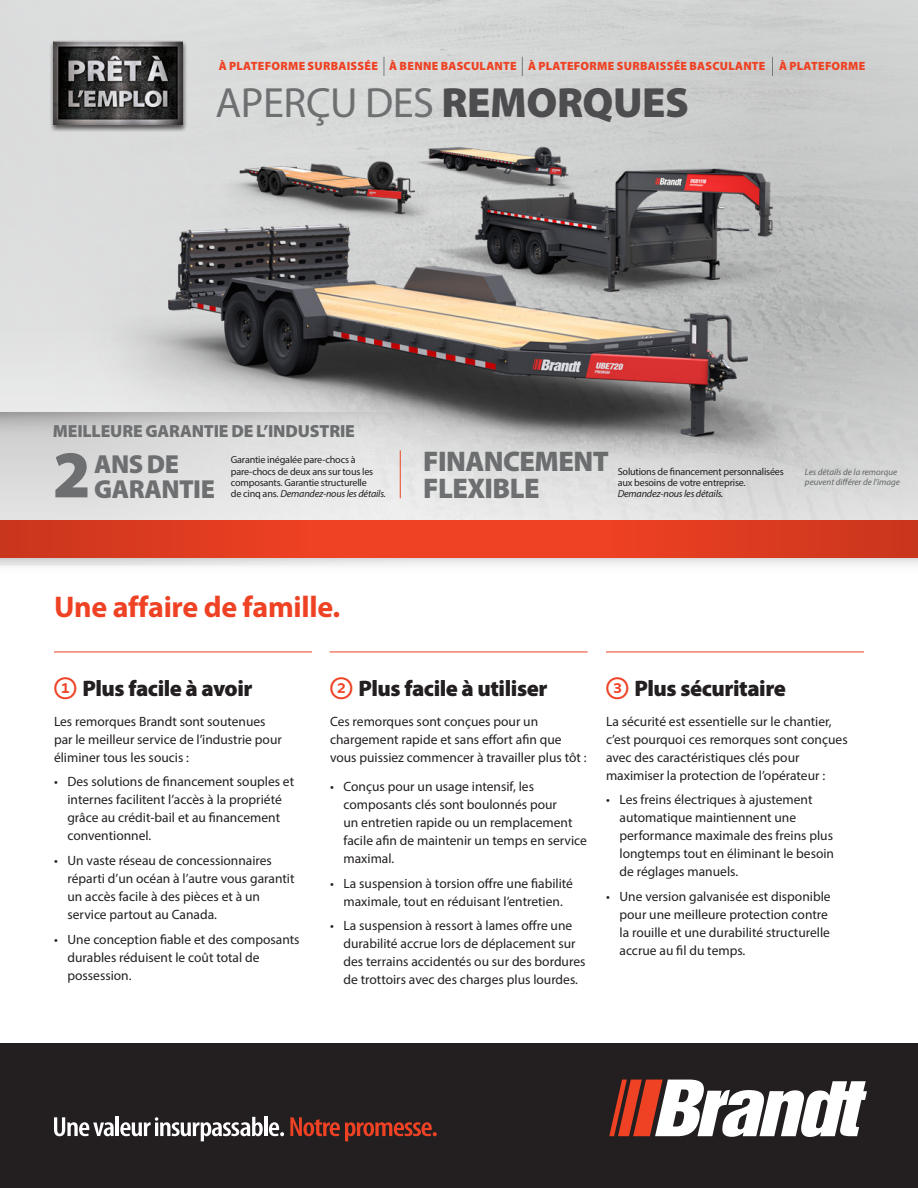
<style>
.page{position:relative;width:918px;height:1188px;background:#fff}
.page>*{position:absolute;margin:0;border:0;box-sizing:border-box;transform-origin:0 0}
.t1{font:900 67.2px "Myriad Pro";color:#6d6f71}
.t2{font:42.45px "Myriad Pro";letter-spacing:-.01em;color:#6d6f71}
.t3{font:700 30px "Myriad Pro";letter-spacing:-.01em;color:#ef4123}
.t4{font:900 28.5px/27px "Myriad Pro";letter-spacing:-.02em;color:#6d6f71}
.t5{font:900 26.1px/24.8px "Myriad Pro";letter-spacing:-.02em;color:#6d6f71}
.t6{font:900 22.5px "Myriad Pro";letter-spacing:-.02em;color:#231f20}
.t7{font:900 17.55px "Myriad Pro";letter-spacing:-.01em;color:#6d6f71}
.t8{font:13.5px/18px "Myriad Pro";color:#231f20}
.t9{font:900 12px "Myriad Pro";letter-spacing:.025em;color:#ef4123}
.t10{font:10.2px/11.2px "Myriad Pro";letter-spacing:-.02em;color:#231f20}
.t11{font:italic 10.2px "Myriad Pro";letter-spacing:-.02em;color:#231f20}
.t12{font:italic 9px/10.4px "Myriad Pro";color:#77797b}
.s1{font-weight:900;color:#4d4d4f}
.s2{font-style:italic}
.s3{font-family:"Whitney Index White Round Bd";font-weight:400;color:#ef4123}
</style>
<div class="page">
<div style="left:0;top:1043px;width:918px;height:145px;background:#231f20"></div>
<svg style="left:609px;top:1080px;width:258px;height:57px"></svg>
<svg style="left:0;top:558px;width:918px;height:8px;fill:#e7e7e7"></svg>
<svg style="left:54px;top:1117px;width:60px;height:19px"></svg>
<hr style="left:116px;top:1117px;width:3px;height:19px;background:#fff">
<svg style="left:120px;top:1117px;width:143px;height:24px"></svg>
<hr style="left:264px;top:1117px;width:3px;height:19px;background:#fff">
<svg style="left:269px;top:1122px;width:15px;height:14px"></svg>
<svg style="left:290px;top:1117px;width:147px;height:24px"></svg>
<img style="left:0;top:0;width:918px;height:558px">
<svg style="left:772px;top:57px;width:1px;height:19px"></svg>
<svg style="left:522px;top:57px;width:1px;height:19px"></svg>
<svg style="left:384px;top:57px;width:1px;height:19px"></svg>
<hr style="left:54px;top:652px;width:258px;height:1px;background:#ef4123">
<hr style="left:330px;top:652px;width:258px;height:1px;background:#ef4123">
<hr style="left:606px;top:652px;width:258px;height:1px;background:#ef4123">
<p class="t9" style="left:219px;top:58px;width:648px">À PLATEFORME SURBAISSÉE À BENNE BASCULANTE À PLATEFORME SURBAISSÉE BASCULANTE À PLATEFORME</p>
<h2 class="t2" style="left:215px;top:76px;width:475px">APERÇU DES <span class="s1">REMORQUES</span></h2>
<p class="t7" style="left:53px;top:419px;width:304px">MEILLEURE GARANTIE DE L’INDUSTRIE</p>
<h3 class="t5" style="left:94px;top:451px;width:122px">ANS DE<br>GARANTIE</h3>
<h3 class="t4" style="left:423px;top:446px;width:187px">FINANCEMENT<br>FLEXIBLE</h3>
<h1 class="t1" style="left:53px;top:430px;width:40px">2</h1>
<p class="t10" style="left:231px;top:454px;width:157px">Garantie inégalée pare-chocs à pare-chocs de deux ans sur tous les composants. Garantie structurelle<br>de cinq ans. <span class="s2">Demandez-nous les détails.</span></p>
<p class="t10" style="left:618px;top:466px;width:168px">Solutions de financement personnalisées aux besoins de votre entreprise.</p>
<p class="t11" style="left:618px;top:488px;width:107px">Demandez-nous les détails.</p>
<p class="t12" style="left:805px;top:467px;width:97px">Les détails de la remorque peuvent différer de l’image</p>
<h3 class="t3" style="left:54px;top:588px;width:288px">Une affaire de famille.</h3>
<h3 class="t6" style="left:54px;top:674px;width:200px"><span class="s3">1</span> Plus facile à avoir</h3>
<p class="t8" style="left:54px;top:712px;width:229px">Les remorques Brandt sont soutenues par le meilleur service de l’industrie pour éliminer tous les soucis :</p>
<p class="t8" style="left:68px;top:773px;width:228px;text-indent:-14px">• Des solutions de financement souples et internes facilitent l’accès à la propriété grâce au crédit-bail et au financement conventionnel.</p>
<p class="t8" style="left:68px;top:851px;width:229px;text-indent:-14px">• Un vaste réseau de concessionnaires réparti d’un océan à l’autre vous garantit un accès facile à des pièces et à un service partout au Canada.</p>
<p class="t8" style="left:68px;top:930px;width:234px;text-indent:-14px">• Une conception fiable et des composants durables réduisent le coût total de possession.</p>
<h3 class="t6" style="left:330px;top:674px;width:219px"><span class="s3">2</span> Plus facile à utiliser</h3>
<p class="t8" style="left:330px;top:712px;width:258px">Ces remorques sont conçues pour un chargement rapide et sans effort afin que vous puissiez commencer à travailler plus tôt :</p>
<p class="t8" style="left:344px;top:777px;width:245px;text-indent:-14px">• Conçus pour un usage intensif, les composants clés sont boulonnés pour<br>un entretien rapide ou un remplacement facile afin de maintenir un temps en service maximal.</p>
<p class="t8" style="left:330px;top:874px;width:245px;text-align:center">• La suspension à torsion offre une fiabilité maximale, tout en réduisant l’entretien.</p>
<p class="t8" style="left:344px;top:917px;width:243px;text-indent:-14px">• La suspension à ressort à lames offre une durabilité accrue lors de déplacement sur des terrains accidentés ou sur des bordures de trottoirs avec des charges plus lourdes.</p>
<h3 class="t6" style="left:606px;top:674px;width:181px"><span class="s3">3</span> Plus sécuritaire</h3>
<p class="t8" style="left:606px;top:712px;width:243px">La sécurité est essentielle sur le chantier, c’est pourquoi ces remorques sont conçues avec des caractéristiques clés pour maximiser la protection de l’opérateur :</p>
<p class="t8" style="left:620px;top:791px;width:216px;text-indent:-14px">• Les freins électriques à ajustement automatique maintiennent une performance maximale des freins plus longtemps tout en éliminant le besoin de réglages manuels.</p>
<p class="t8" style="left:620px;top:887px;width:213px;text-indent:-14px">• Une version galvanisée est disponible pour une meilleure protection contre la rouille et une durabilité structurelle accrue au fil du temps.</p>
</div>
